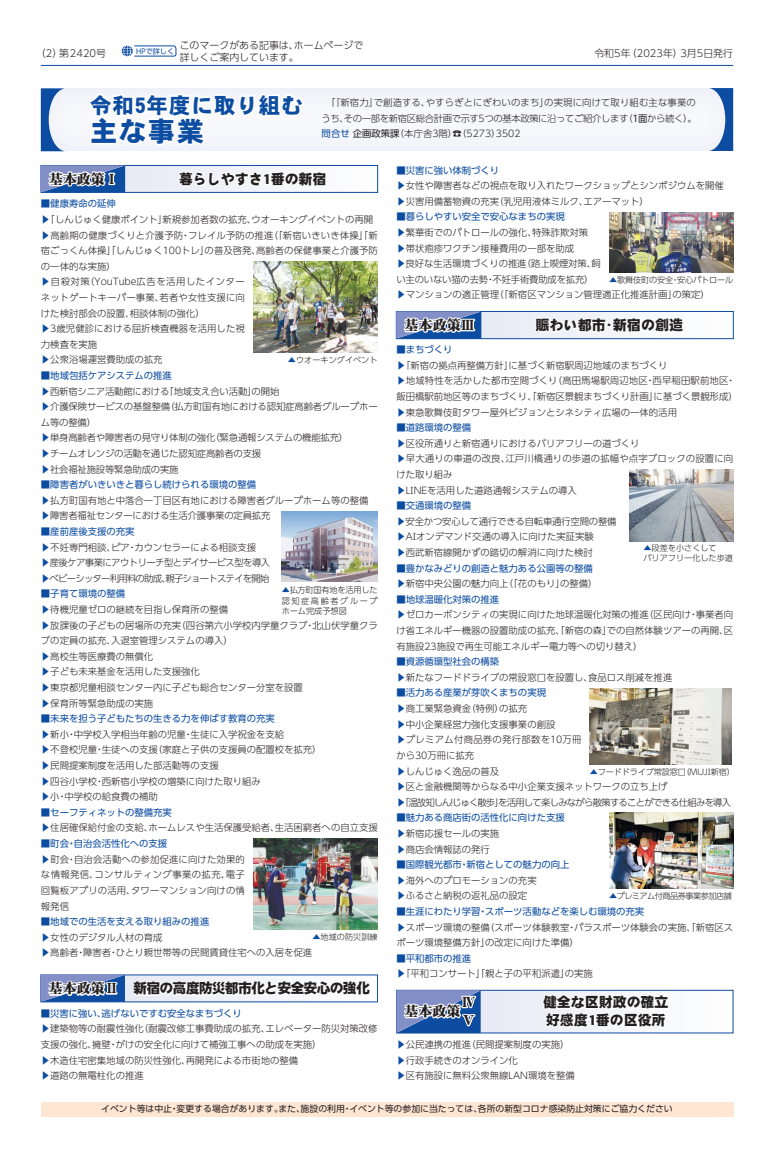
<style>
.page{position:relative;width:774px;height:1153px;background:#fff}
.page>*{position:absolute;margin:0;border:0;box-sizing:border-box;transform-origin:0 0}
.t1{font:27.5px "DFHS Gothic W9 WIN RKSJ H";color:#0d4da1}
.t2{font:21.4px "DFHS Gothic W9 WIN RKSJ H";letter-spacing:.05em;color:#0d4da1}
.t3{font:14.1px "DF Gothic EB WINP RKSJ H";color:#231f20}
.t4{font:14.1px "DF Mincho UB WIN RKSJ H";color:#231f20}
.t5{font:13.9px "DF Gothic EB WINP RKSJ H";color:#231f20}
.t6{font:13.9px "DF Gothic EB WINP RKSJ H";letter-spacing:-.06em;color:#231f20}
.t7{font:13.9px "DF Mincho UB WIN RKSJ H";color:#231f20}
.t8{font:300 9.9px "UD Shin Go Pr 6 N";color:#231f20}
.t9{font:300 9.4px/15.6px "UD Shin Go Pr 6 N";color:#231f20}
.t10{font:300 9.4px/15.6px "UD Shin Go Pr 6 N";letter-spacing:-.02em;color:#231f20}
.t11{font:300 9.4px/15.6px "UD Shin Go Pr 6 N";letter-spacing:-.06em;color:#231f20}
.t12{font:8.9px "UD Shin Go Pr 6 N";color:#231f20}
.t13{font:300 8.1px/10.3px "UD Shin Go Pr 6 N";letter-spacing:-.02em;color:#231f20;text-align:justify}
.t14{font:300 8.1px/10.3px "UD Shin Go Pr 6 N";color:#231f20}
.t15{font:300 8.1px "UD Shin Go Pr 6 N";letter-spacing:-.06em;color:#231f20}
.t16{font:7.1px "UD Shin Go Pr 6 N";color:#0d4da1}
.s1{font-weight:400}
.s2{font-weight:400;color:#0d4da1}
.s3{color:#0d4da1}
.s4{font-family:"DF Mincho UB WIN RKSJ H"}
.s5{font-family:"UD Reimin Pr 6 N"}
</style>
<div class="page">
<svg style="left:122px;top:45px;width:54px;height:11px"></svg>
<hr style="left:41px;top:65px;width:692px;height:1px;background:#0d4da1">
<div style="left:41px;top:1101px;width:692px;height:15px;background:#fee6d3"></div>
<div style="left:40px;top:88px;width:693px;height:64px;background:#f6f7fb"></div>
<div style="left:41px;top:165px;width:337px;height:27px;border:1px solid #0d4da1"></div>
<svg style="left:41px;top:88px;width:287px;height:104px"></svg>
<div style="left:396px;top:990px;width:337px;height:42px;background:linear-gradient(to bottom,#f3f4fa,#f3f4fa)"></div>
<div style="left:396px;top:990px;width:337px;height:42px;border:1px solid #0d4da1"></div>
<svg style="left:541px;top:989px;width:129px;height:45px"></svg>
<img style="left:253px;top:261px;width:125px;height:91px">
<svg style="left:396px;top:990px;width:85px;height:42px"></svg>
<svg style="left:41px;top:974px;width:331px;height:27px"></svg>
<img style="left:253px;top:838px;width:125px;height:91px">
<svg style="left:481px;top:313px;width:146px;height:24px"></svg>
<div style="left:396px;top:311px;width:337px;height:28px;border:1px solid #0d4da1"></div>
<svg style="left:533px;top:311px;width:154px;height:25px"></svg>
<svg style="left:396px;top:311px;width:85px;height:27px"></svg>
<img style="left:629px;top:469px;width:104px;height:72px">
<img style="left:590px;top:688px;width:142px;height:76px">
<img style="left:609px;top:812px;width:124px;height:76px">
<img style="left:282px;top:511px;width:96px;height:71px">
<img style="left:609px;top:212px;width:124px;height:60px">
<svg style="left:709px;top:88px;width:24px;height:63px"></svg>
<p class="t8" style="left:180px;top:37px;width:185px">このマークがある記事は、ホームページで</p>
<p class="t16" style="left:136px;top:45px;width:39px">HPで詳しく</p>
<p class="t8" style="left:36px;top:45px;width:72px">（2）第2420号</p>
<p class="t8" style="left:180px;top:49px;width:121px">詳しくご案内しています。</p>
<p class="t8" style="left:594px;top:45px;width:140px">令和5年（2023年）3月5日発行</p>
<h2 class="t2" style="left:90px;top:95px;width:214px">令和5年度に取り組む</h2>
<h1 class="t1" style="left:90px;top:117px;width:115px">主な事業</h1>
<p class="t9" style="left:322px;top:94px;width:377px;text-align:justify">　「『新宿力』で創造する、やすらぎとにぎわいのまち」の実現に向けて取り組む主な事業のうち、その一部を新宿区総合計画で示す5つの基本政策に沿ってご紹介します（<span class="s1">1面</span>から続く）。<span class="s2">問合せ</span> <span class="s1">企画政策課</span>（本庁舎3階）☎（5273）3502</p>
<h3 class="t7" style="left:49px;top:172px;width:71px">基本政策Ⅰ</h3>
<h3 class="t5" style="left:179px;top:172px;width:149px">暮らしやすさ1番の新宿</h3>
<p class="t9" style="left:41px;top:196px;width:338px"><span class="s2">■健康寿命の延伸<br></span><span class="s3">▶</span>「しんじゅく健康ポイント」新規参加者数の拡充、ウオーキングイベントの再開<span class="s3">▶</span>高齢期の健康づくりと介護予防・フレイル予防の推進（「新宿いきいき体操」「新宿ごっくん体操」「しんじゅく100トレ」の普及啓発、高齢者の保健事業と介護予防の一体的な実施）<br><span class="s3">▶</span>自殺対策（YouTube広告を活用したインター<br>ネットゲートキーパー事業、若者や女性支援に向<br>けた検討部会の設置、相談体制の強化）<br><span class="s3">▶</span>3歳児健診における屈折検査機器を活用した視<br>力検査を実施<br><span class="s3">▶</span>公衆浴場運営費助成の拡充</p>
<p class="t10" style="left:41px;top:367px;width:338px"><span class="s2">■地域包括ケアシステムの推進<br></span><span class="s3">▶</span>西新宿シニア活動館における「地域支え合い活動」の開始<br><span class="s3">▶</span>介護保険サービスの基盤整備（払方町国有地における認知症高齢者グループホーム等の整備）<br><span class="s3">▶</span>単身高齢者や障害者の見守り体制の強化（緊急通報システムの機能拡充）<br><span class="s3">▶</span>チームオレンジの活動を通じた認知症高齢者の支援<br><span class="s3">▶</span>社会福祉施設等緊急助成の実施</p>
<p class="t9" style="left:41px;top:476px;width:329px"><span class="s2">■障害者がいきいきと暮らし続けられる環境の整備<br></span><span class="s3">▶</span>払方町国有地と中落合一丁目区有地における障害者グループホーム等の整備<span class="s3">▶</span>障害者福祉センターにおける生活介護事業の定員拡充</p>
<p class="t11" style="left:41px;top:523px;width:231px"><span class="s2">■産前産後支援の充実<br></span><span class="s3">▶</span>不妊専門相談、ピア・カウンセラーによる相談支援<br><span class="s3">▶</span>産後ケア事業にアウトリーチ型とデイサービス型を導入<span class="s3">▶</span>ベビーシッター利用料の助成、親子ショートステイを開始</p>
<p class="t9" style="left:41px;top:585px;width:338px"><span class="s2">■子育て環境の整備<br></span><span class="s3">▶</span>待機児童ゼロの継続を目指し保育所の整備<br><span class="s3">▶</span>放課後の子どもの居場所の充実（四谷第六小学校内学童クラブ・北山伏学童クラブの定員の拡充、入退室管理システムの導入）<br><span class="s3">▶</span>高校生等医療費の無償化<br><span class="s3">▶</span>子ども未来基金を活用した支援強化<br><span class="s3">▶</span>東京都児童相談センター内に子ども総合センター分室を設置<br><span class="s3">▶</span>保育所等緊急助成の実施</p>
<p class="t9" style="left:41px;top:710px;width:282px"><span class="s2">■未来を担う子どもたちの生きる力を伸ばす教育の充実<br></span><span class="s3">▶</span>新小・中学校入学相当年齢の児童・生徒に入学祝金を支給<br><span class="s3">▶</span>不登校児童・生徒への支援（家庭と子供の支援員の配置校を拡充）<span class="s3">▶</span>民間提案制度を活用した部活動等の支援<br><span class="s3">▶</span>四谷小学校・西新宿小学校の増築に向けた取り組み<br><span class="s3">▶</span>小・中学校の給食費の補助</p>
<p class="t9" style="left:41px;top:804px;width:338px"><span class="s2">■セーフティネットの整備充実<br></span><span class="s3">▶</span>住居確保給付金の支給、ホームレスや生活保護受給者、生活困窮者への自立支援</p>
<p class="t9" style="left:41px;top:835px;width:205px"><span class="s2">■町会・自治会活性化への支援<br></span><span class="s3">▶</span>町会・自治会活動への参加促進に向けた効果的な情報発信、コンサルティング事業の拡充、電子回覧板アプリの活用、タワーマンション向けの情報発信</p>
<p class="t9" style="left:41px;top:913px;width:273px"><span class="s2">■地域での生活を支える取り組みの推進<br></span><span class="s3">▶</span>女性のデジタル人材の育成<br><span class="s3">▶</span>高齢者・障害者・ひとり親世帯等の民間賃貸住宅への入居を促進</p>
<p class="t14" style="left:288px;top:355px;width:91px"><span class="s3">▲</span>ウオーキングイベント</p>
<p class="t13" style="left:282px;top:584px;width:98px"><span class="s3">▲</span>払方町国有地を活用した認知症高齢者グループホーム完成予想図</p>
<p class="t14" style="left:312px;top:931px;width:67px"><span class="s3">▲</span>地域の防災訓練</p>
<h3 class="t6" style="left:49px;top:981px;width:322px"><span class="s4">基本政策Ⅱ</span> 新宿の高度防災都市化と安全安心の強化</h3>
<p class="t9" style="left:41px;top:1004px;width:338px"><span class="s2">■災害に強い、逃げないですむ安全なまちづくり<br></span><span class="s3">▶</span>建築物等の耐震性強化（耐震改修工事費助成の拡充、エレベーター防災対策改修支援の強化、擁壁・がけの安全化に向けて補強工事への助成を実施）<br><span class="s3">▶</span>木造住宅密集地域の防災性強化、再開発による市街地の整備<br><span class="s3">▶</span>道路の無電柱化の推進</p>
<p class="t9" style="left:396px;top:162px;width:329px"><span class="s2">■災害に強い体制づくり<br></span><span class="s3">▶</span>女性や障害者などの視点を取り入れたワークショップとシンポジウムを開催<span class="s3">▶</span>災害用備蓄物資の充実（乳児用液体ミルク、エアーマット）</p>
<p class="t9" style="left:396px;top:209px;width:315px"><span class="s2">■暮らしやすい安全で安心なまちの実現<br></span><span class="s3">▶</span>繁華街でのパトロールの強化、特殊詐欺対策<br><span class="s3">▶</span>帯状疱疹ワクチン接種費用の一部を助成<br><span class="s3">▶</span>良好な生活環境づくりの推進（路上喫煙対策、飼<br>い主のいない猫の去勢・不妊手術費助成を拡充）<br><span class="s3">▶</span>マンションの適正管理（「新宿区マンション管理適正化推進計画」の策定）</p>
<p class="t13" style="left:609px;top:274px;width:125px"><span class="s3">▲</span>歌舞伎町の安全・安心パトロール</p>
<h3 class="t4" style="left:404px;top:318px;width:72px">基本政策Ⅲ</h3>
<h3 class="t3" style="left:535px;top:318px;width:149px">賑わい都市・新宿の創造</h3>
<p class="t9" style="left:396px;top:341px;width:343px"><span class="s2">■まちづくり<br></span><span class="s3">▶</span>「新宿の拠点再整備方針」に基づく新宿駅周辺地域のまちづくり<br><span class="s3">▶</span>地域特性を活かした都市空間づくり（高田馬場駅周辺地区・西早稲田駅前地区・飯田橋駅前地区等のまちづくり、「新宿区景観まちづくり計画」に基づく景観形成）<span class="s3">▶</span>東急歌舞伎町タワー屋外ビジョンとシネシティ広場の一体的活用</p>
<p class="t9" style="left:396px;top:419px;width:338px"><span class="s2">■道路環境の整備<br></span><span class="s3">▶</span>区役所通りと新宿通りにおけるバリアフリーの道づくり<br><span class="s3">▶</span>早大通りの車道の改良、江戸川橋通りの歩道の拡幅や点字ブロックの設置に向けた取り組み<br><span class="s3">▶</span>L<span class="s5">I</span>NEを活用した道路通報システムの導入</p>
<p class="t9" style="left:396px;top:497px;width:222px"><span class="s2">■交通環境の整備<br></span><span class="s3">▶</span>安全かつ安心して通行できる自転車通行空間の整備<span class="s3">▶</span>A<span class="s5">I</span>オンデマンド交通の導入に向けた実証実験<br><span class="s3">▶</span>西武新宿線開かずの踏切の解消に向けた検討</p>
<p class="t9" style="left:396px;top:560px;width:203px"><span class="s2">■豊かなみどりの創造と魅力ある公園等の整備</span><span class="s3">▶</span>新宿中央公園の魅力向上（「花のもり」の整備）</p>
<p class="t9" style="left:396px;top:591px;width:338px"><span class="s2">■地球温暖化対策の推進<br></span><span class="s3">▶</span>ゼロカーボンシティの実現に向けた地球温暖化対策の推進（区民向け・事業者向け省エネルギー機器の設置助成の拡充、「新宿の森」での自然体験ツアーの再開、区有施設23施設で再生可能エネルギー電力等への切り替え）</p>
<p class="t9" style="left:396px;top:653px;width:277px"><span class="s2">■資源循環型社会の構築<br></span><span class="s3">▶</span>新たなフードドライブの常設窓口を設置し、食品ロス削減を推進</p>
<p class="t9" style="left:396px;top:684px;width:336px"><span class="s2">■活力ある産業が芽吹くまちの実現<br></span><span class="s3">▶</span>商工業緊急資金（特例）の拡充<br><span class="s3">▶</span>中小企業経営力強化支援事業の創設<br><span class="s3">▶</span>プレミアム付商品券の発行部数を10万冊<br>から30万冊に拡充<br><span class="s3">▶</span>しんじゅく逸品の普及<br><span class="s3">▶</span>区と金融機関等からなる中小企業支援ネットワークの立ち上げ<br><span class="s3">▶</span>「温故知しん!じゅく散歩」を活用して楽しみながら散策することができる仕組みを導入</p>
<p class="t9" style="left:396px;top:809px;width:170px"><span class="s2">■魅力ある商店街の活性化に向けた支援</span><span class="s3">▶</span>新宿応援セールの実施<br><span class="s3">▶</span>商店会情報誌の発行</p>
<p class="t9" style="left:396px;top:856px;width:175px"><span class="s2">■国際観光都市・新宿としての魅力の向上</span><span class="s3">▶</span>海外へのプロモーションの充実<br><span class="s3">▶</span>ふるさと納税の返礼品の設定</p>
<p class="t9" style="left:396px;top:903px;width:338px"><span class="s2">■生涯にわたり学習・スポーツ活動などを楽しむ環境の充実<br></span><span class="s3">▶</span>スポーツ環境の整備（スポーツ体験教室・パラスポーツ体験会の実施、「新宿区スポーツ環境整備方針」の改定に向けた準備）</p>
<p class="t9" style="left:396px;top:949px;width:198px"><span class="s2">■平和都市の推進<br></span><span class="s3">▶</span>「平和コンサート」「親と子の平和派遣」の実施</p>
<p class="t14" style="left:643px;top:542px;width:91px"><span class="s3">▲</span>段差を小さくして<br>バリアフリー化した歩道</p>
<p class="t13" style="left:590px;top:766px;width:146px"><span class="s3">▲</span>フードドライブ常設窓口（MUJ<span class="s5">I</span>新宿）</p>
<p class="t15" style="left:609px;top:889px;width:125px"><span class="s3">▲</span>プレミアム付商品券事業参加店舗</p>
<h3 class="t7" style="left:462px;top:994px;width:15px">Ⅳ</h3>
<h3 class="t5" style="left:543px;top:994px;width:127px">健全な区財政の確立</h3>
<h3 class="t7" style="left:405px;top:1003px;width:57px">基本政策</h3>
<h3 class="t7" style="left:462px;top:1013px;width:15px">Ⅴ</h3>
<h3 class="t5" style="left:546px;top:1013px;width:121px">好感度1番の区役所</h3>
<p class="t9" style="left:396px;top:1036px;width:180px"><span class="s3">▶</span>公民連携の推進（民間提案制度の実施）<span class="s3">▶</span>行政手続きのオンライン化<br><span class="s3">▶</span>区有施設に無料公衆無線LAN環境を整備</p>
<p class="t12" style="left:101px;top:1101px;width:573px">イベント等は中止・変更する場合があります。また、施設の利用・イベント等の参加に当たっては、各所の新型コロナ感染防止対策にご協力ください</p>
</div>
